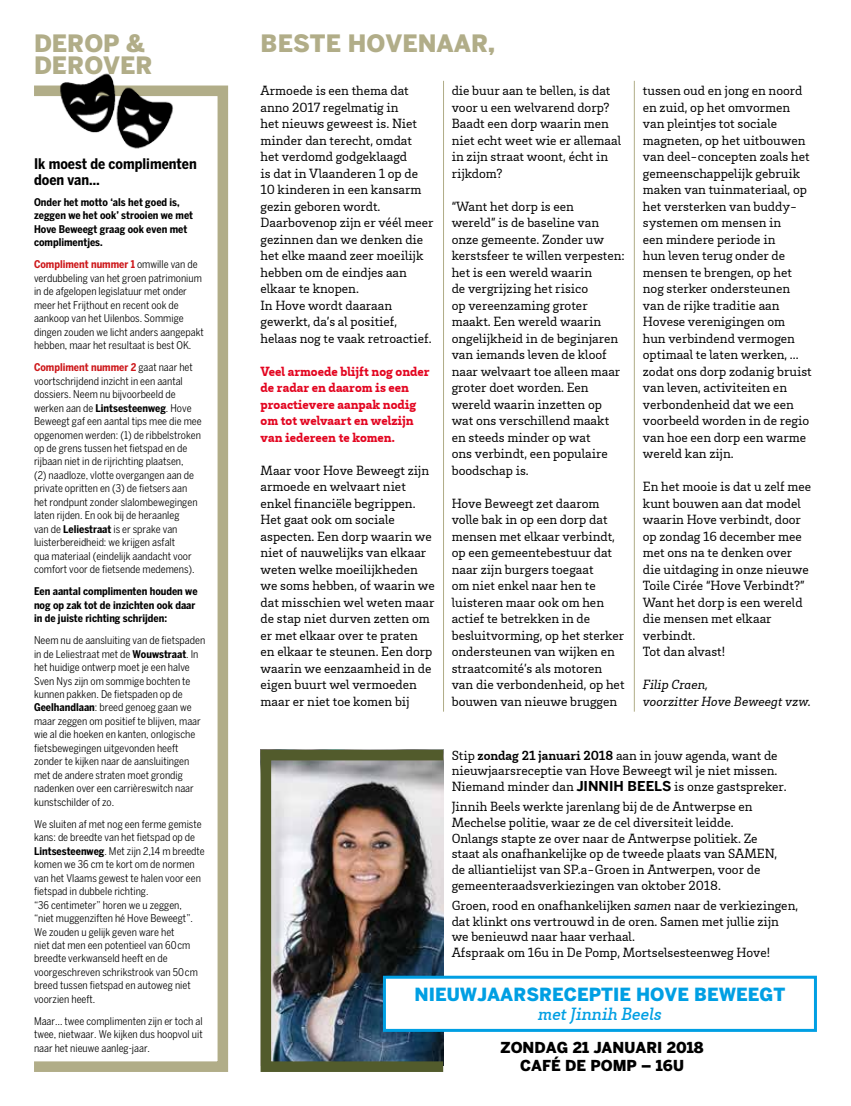
<style>
.page{position:relative;width:851px;height:1106px;background:#fff}
.page>*{position:absolute;margin:0;border:0;box-sizing:border-box;transform-origin:0 0}
.t1{font:900 23.7px/22.5px "Benton Sans";color:#b1ad88}
.t2{font:900 18px "Benton Sans";color:#009fe3}
.t3{font:italic 500 18px "Brix Slab";color:#009fe3}
.t4{font:900 15px/18px "Benton Sans";color:#000;text-align:center}
.t5{font:700 condensed 14.55px/15.9px "Benton Sans";color:#000}
.t6{font:13.5px/16.5px "Brix Slab";color:#000}
.t7{font:900 13.5px/16.5px "Brix Slab";color:#e30520}
.t8{font:italic 13.5px/17.1px "Brix Slab";color:#000}
.t9{font:condensed 10.5px/13.5px "Benton Sans";color:#000}
.t10{font:700 condensed 10.5px/13.5px "Benton Sans";color:#000}
.s1{font-weight:700;color:#cd171a}
.s2{font-weight:700}
.s3{font-family:"Benton Sans";font-weight:700}
.s4{font-style:italic}
</style>
<div class="page">
<div style="left:29px;top:85px;width:199px;height:986px;border:11px solid #b1ad88"></div>
<img style="left:58px;top:73px;width:119px;height:76px">
<hr style="left:443px;top:81px;width:1px;height:630px;background:#b1ad88">
<hr style="left:634px;top:81px;width:1px;height:630px;background:#b1ad88">
<img style="left:272px;top:762px;width:164px;height:297px">
<div style="left:384px;top:977px;width:431px;height:53px;background:#fff"></div>
<div style="left:383px;top:975px;width:433px;height:56px;border:3px solid #009fe3"></div>
<div style="left:260px;top:750px;width:188px;height:321px;border:11px solid #525b2c"></div>
<h1 class="t1" style="left:34px;top:31px;width:120px">DEROP &amp;<br>DEROVER</h1>
<p class="t5" style="left:34px;top:156px;width:164px">Ik moest de complimenten doen van…</p>
<p class="t10" style="left:34px;top:195px;width:160px">Onder het motto ‘als het goed is, zeggen we het ook’ strooien we met<br>Hove Beweegt graag ook even met complimentjes.</p>
<p class="t9" style="left:34px;top:258px;width:171px"><span class="s1">Compliment nummer 1</span> omwille van de verdubbeling van het groen patrimonium in de afgelopen legislatuur met onder meer het Frijthout en recent ook de aankoop van het Uilenbos. Sommige dingen zouden we licht anders aangepakt hebben, maar het resultaat is best OK.</p>
<p class="t9" style="left:34px;top:360px;width:169px"><span class="s1">Compliment nummer 2</span> gaat naar het voortschrijdend inzicht in een aantal dossiers. Neem nu bijvoorbeeld de werken aan de <span class="s2">Lintsesteenweg</span>. Hove Beweegt gaf een aantal tips mee die mee opgenomen werden: (1) de ribbelstroken op de grens tussen het fietspad en de rijbaan niet in de rijrichting plaatsen,<br>(2) naadloze, vlotte overgangen aan de private opritten en (3) de fietsers aan het rondpunt zonder slalombewegingen laten rijden. En ook bij de heraanleg<br>van de <span class="s2">Leliestraat</span> is er sprake van luisterbereidheid: we krijgen asfalt<br>qua materiaal (eindelijk aandacht voor comfort voor de fietsende medemens).</p>
<p class="t10" style="left:34px;top:584px;width:165px">Een aantal complimenten houden we nog op zak tot de inzichten ook daar in de juiste richting schrijden:</p>
<p class="t9" style="left:34px;top:633px;width:173px">Neem nu de aansluiting van de fietspaden in de Leliestraat met de <span class="s2">Wouwstraat</span>. In het huidige ontwerp moet je een halve Sven Nys zijn om sommige bochten te kunnen pakken. De fietspaden op de <span class="s2">Geelhandlaan</span>: breed genoeg gaan we maar zeggen om positief te blijven, maar wie al die hoeken en kanten, onlogische fietsbewegingen uitgevonden heeft zonder te kijken naar de aansluitingen met de andere straten moet grondig nadenken over een carrièreswitch naar kunstschilder of zo.</p>
<p class="t9" style="left:34px;top:817px;width:172px">We sluiten af met nog een ferme gemiste kans: de breedte van het fietspad op de <span class="s2">Lintsesteenweg</span>. Met zijn 2,14 m breedte komen we 36 cm te kort om de normen van het Vlaams gewest te halen voor een fietspad in dubbele richting.<br>“36 centimeter” horen we u zeggen,<br>“niet muggenziften hé Hove Beweegt”.<br>We zouden u gelijk geven ware het<br>niet dat men een potentieel van 60 cm breedte verkwanseld heeft en de voorgeschreven schrikstrook van 50 cm breed tussen fietspad en autoweg niet voorzien heeft.</p>
<p class="t9" style="left:34px;top:1014px;width:170px;text-align:justify">Maar… twee complimenten zijn er toch al twee, nietwaar. We kijken dus hoopvol uit naar het nieuwe aanleg-jaar.</p>
<h1 class="t1" style="left:260px;top:31px;width:236px">BESTE HOVENAAR,</h1>
<p class="t6" style="left:260px;top:82px;width:174px">Armoede is een thema dat anno 2017 regelmatig in<br>het nieuws geweest is. Niet minder dan terecht, omdat het verdomd godgeklaagd<br>is dat in Vlaanderen 1 op de<br>10 kinderen in een kansarm gezin geboren wordt.<br>Daarbovenop zijn er véél meer gezinnen dan we denken die het elke maand zeer moeilijk hebben om de eindjes aan elkaar te knopen.<br>In Hove wordt daaraan gewerkt, da’s al positief, helaas nog te vaak retroactief.</p>
<p class="t7" style="left:260px;top:362px;width:170px">Veel armoede blijft nog onder de radar en daarom is een proactievere aanpak nodig om tot welvaart en welzijn van iedereen te komen.</p>
<p class="t6" style="left:260px;top:461px;width:176px">Maar voor Hove Beweegt zijn armoede en welvaart niet enkel financiële begrippen.<br>Het gaat ook om sociale aspecten. Een dorp waarin we niet of nauwelijks van elkaar weten welke moeilijkheden we soms hebben, of waarin we dat misschien wel weten maar de stap niet durven zetten om er met elkaar over te praten en elkaar te steunen. Een dorp waarin we eenzaamheid in de eigen buurt wel vermoeden maar er niet toe komen bij</p>
<p class="t6" style="left:451px;top:82px;width:171px">die buur aan te bellen, is dat voor u een welvarend dorp?<br>Baadt een dorp waarin men niet echt weet wie er allemaal in zijn straat woont, écht in rijkdom?</p>
<p class="t6" style="left:451px;top:197px;width:174px">“Want het dorp is een<br>wereld” is de baseline van onze gemeente. Zonder uw kerstsfeer te willen verpesten: het is een wereld waarin<br>de vergrijzing het risico<br>op vereenzaming groter maakt. Een wereld waarin ongelijkheid in de beginjaren van iemands leven de kloof naar welvaart toe alleen maar groter doet worden. Een wereld waarin inzetten op wat ons verschillend maakt en steeds minder op wat<br>ons verbindt, een populaire boodschap is.</p>
<p class="t6" style="left:451px;top:494px;width:174px">Hove Beweegt zet daarom volle bak in op een dorp dat mensen met elkaar verbindt, op een gemeentebestuur dat naar zijn burgers toegaat<br>om niet enkel naar hen te luisteren maar ook om hen actief te betrekken in de besluitvorming, op het sterker ondersteunen van wijken en straatcomité’s als motoren van die verbondenheid, op het bouwen van nieuwe bruggen</p>
<p class="t6" style="left:642px;top:82px;width:170px">tussen oud en jong en noord en zuid, op het omvormen van pleintjes tot sociale magneten, op het uitbouwen van deel-concepten zoals het gemeenschappelijk gebruik maken van tuinmateriaal, op het versterken van buddy&shy;systemen om mensen in<br>een mindere periode in<br>hun leven terug onder de mensen te brengen, op het nog sterker ondersteunen van de rijke traditie aan<br>Hovese verenigingen om<br>hun verbindend vermogen optimaal te laten werken, ... zodat ons dorp zodanig bruist van leven, activiteiten en verbondenheid dat we een voorbeeld worden in de regio van hoe een dorp een warme wereld kan zijn.</p>
<p class="t6" style="left:642px;top:478px;width:170px">En het mooie is dat u zelf mee kunt bouwen aan dat model waarin Hove verbindt, door op zondag 16 december mee met ons na te denken over die uitdaging in onze nieuwe<br>Toile Cirée “Hove Verbindt?”<br>Want het dorp is een wereld die mensen met elkaar verbindt.<br>Tot dan alvast!</p>
<p class="t8" style="left:642px;top:675px;width:170px">Filip Craen,<br>voorzitter Hove Beweegt vzw.</p>
<p class="t6" style="left:451px;top:746px;width:336px;line-height:15.8px">Stip <span class="s2">zondag 21 januari 2018</span> aan in jouw agenda, want de nieuwjaarsreceptie van Hove Beweegt wil je niet missen.<br>Niemand minder dan <span class="s3">JINNIH BEELS</span> is onze gastspreker.</p>
<p class="t6" style="left:451px;top:798px;width:327px;line-height:15.8px">Jinnih Beels werkte jarenlang bij de de Antwerpse en Mechelse politie, waar ze de cel diversiteit leidde.<br>Onlangs stapte ze over naar de Antwerpse politiek. Ze staat als onafhankelijke op de tweede plaats van SAMEN, de alliantielijst van SP.a-Groen in Antwerpen, voor de gemeenteraadsverkiezingen van oktober 2018.</p>
<p class="t6" style="left:451px;top:897px;width:348px;line-height:15.8px">Groen, rood en onafhankelijken <span class="s4">samen</span> naar de verkiezingen, dat klinkt ons vertrouwd in de oren. Samen met jullie zijn we benieuwd naar haar verhaal.<br>Afspraak om 16u in De Pomp, Mortselsesteenweg Hove!</p>
<h2 class="t2" style="left:414px;top:983px;width:372px">NIEUWJAARSRECEPTIE HOVE BEWEEGT</h2>
<h2 class="t3" style="left:538px;top:1002px;width:125px">met Jinnih Beels</h2>
<p class="t4" style="left:500px;top:1038px;width:204px">ZONDAG 21 JANUARI 2018<br>CAFÉ DE POMP – 16U</p>
</div>
